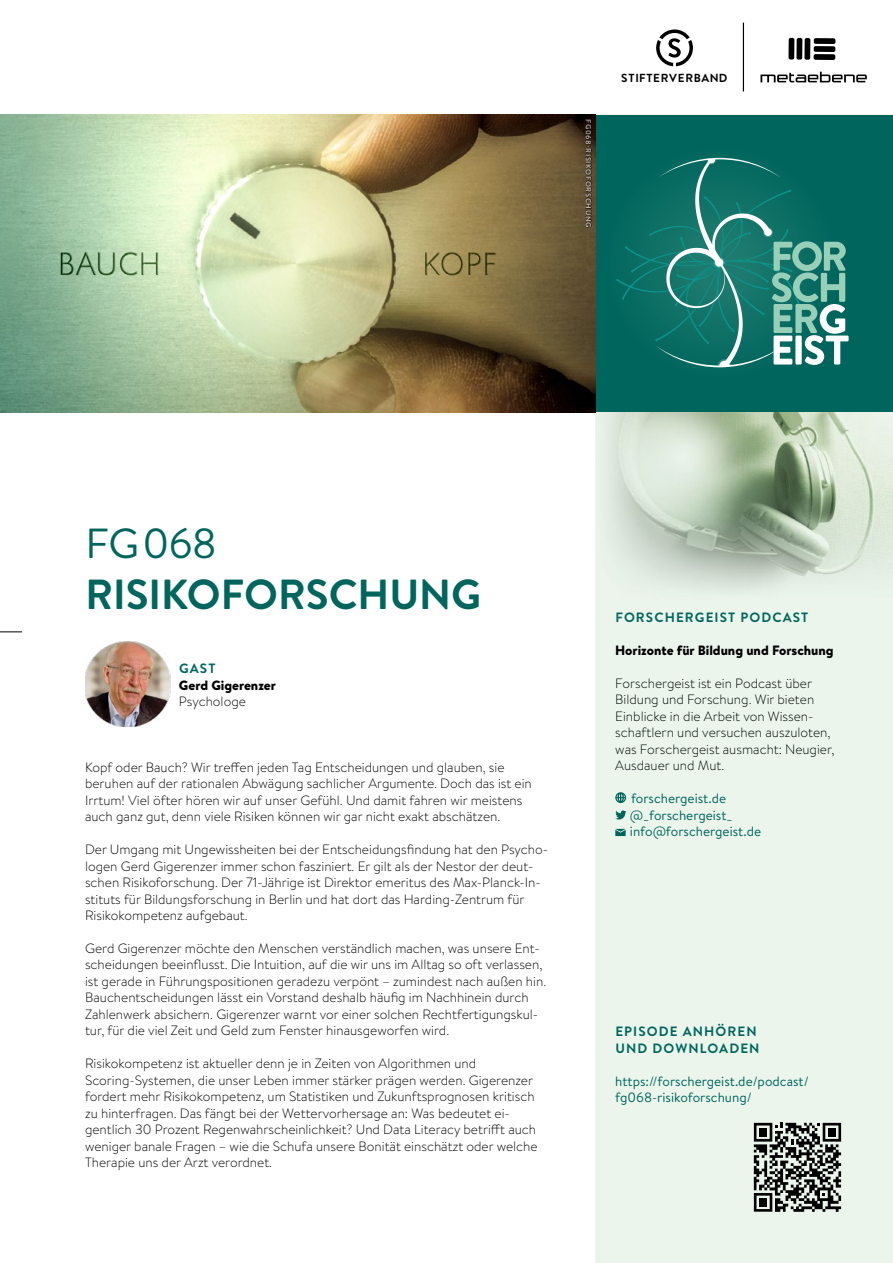
<style>
.page{position:relative;width:893px;height:1263px;background:#fff}
.page>*{position:absolute;margin:0;border:0;box-sizing:border-box;transform-origin:0 0}
.t1{font:700 42px "Brandon Text";color:#00665d}
.t2{font:42px "Brandon Text";letter-spacing:-.015em;color:#00665d}
.t3{font:300 13.5px/16.5px "Brandon Text";color:#000}
.t4{font:13.5px/16.5px "Brandon Text";color:#00665d}
.t5{font:700 13.5px/16.5px "Brandon Text";letter-spacing:.08em;color:#00665d}
.t6{font:900 13.5px "Brandon Text";color:#000}
.t7{font:700 11.7px "Brandon Text";letter-spacing:.055em;color:#000}
.t8{font:700 7.5px "Brandon Text";letter-spacing:.08em;color:#fff}
</style>
<div class="page">
<svg style="left:656px;top:29px;width:37px;height:37px"></svg>
<hr style="left:743px;top:23px;width:1px;height:69px;background:#000">
<svg style="left:760px;top:72px;width:107px;height:10px"></svg>
<div style="left:814px;top:54px;width:21px;height:6px;background:#000;border-radius:2px"></div>
<div style="left:814px;top:46px;width:21px;height:6px;background:#000;border-radius:2px"></div>
<div style="left:814px;top:38px;width:21px;height:6px;background:#000;border-radius:2px"></div>
<div style="left:804px;top:38px;width:6px;height:22px;background:#000;border-radius:2px"></div>
<div style="left:796px;top:38px;width:6px;height:22px;background:#000;border-radius:2px"></div>
<div style="left:788px;top:38px;width:6px;height:22px;background:#000;border-radius:2px"></div>
<div style="left:595px;top:115px;width:298px;height:1148px;background:#ebf5ec"></div>
<div style="left:595px;top:115px;width:298px;height:297px;background:#00665d"></div>
<svg style="left:616px;top:158px;width:233px;height:209px"></svg>
<img style="left:595px;top:412px;width:298px;height:178px">
<img style="left:85px;top:641px;width:85px;height:85px">
<img style="left:0;top:115px;width:595px;height:297px">
<svg style="left:584px;top:119px;width:9px;height:111px"></svg>
<svg style="left:615px;top:792px;width:11px;height:11px"></svg>
<svg style="left:615px;top:810px;width:11px;height:9px"></svg>
<svg style="left:615px;top:829px;width:11px;height:7px"></svg>
<svg style="left:754px;top:1123px;width:87px;height:89px"></svg>
<div style="left:759px;top:1128px;width:8px;height:8px;background:#000"></div>
<div style="left:759px;top:1198px;width:8px;height:8px;background:#000"></div>
<div style="left:828px;top:1128px;width:8px;height:8px;background:#000"></div>
<svg style="left:0;top:631px;width:22px;height:1px"></svg>
<p class="t8" style="left:594px;top:119px;width:110px;rotate:90deg">FG068-RISIKOFORSCHUNG</p>
<p class="t7" style="left:621px;top:70px;width:108px">STIFTERVERBAND</p>
<h1 class="t2" style="left:85px;top:514px;width:133px">FG068</h1>
<h1 class="t1" style="left:85px;top:565px;width:398px">RISIKOFORSCHUNG</h1>
<p class="t5" style="left:179px;top:660px;width:38px">GAST</p>
<p class="t6" style="left:179px;top:675px;width:99px">Gerd Gigerenzer</p>
<p class="t3" style="left:179px;top:693px;width:68px">Psychologe</p>
<p class="t3" style="left:85px;top:758px;width:448px">Kopf oder Bauch? Wir treffen jeden Tag Entscheidungen und glauben, sie beruhen auf der rationalen Abwägung sachlicher Argumente. Doch das ist ein Irrtum! Viel öfter hören wir auf unser Gefühl. Und damit fahren wir meistens auch ganz gut, denn viele Risiken können wir gar nicht exakt abschätzen.</p>
<p class="t3" style="left:85px;top:841px;width:465px">Der Umgang mit Ungewissheiten bei der Entscheidungsfindung hat den Psycho&shy;logen Gerd Gigerenzer immer schon fasziniert. Er gilt als der Nestor der deut&shy;schen Risikoforschung. Der 71-Jährige ist Direktor emeritus des Max-Planck-In&shy;stituts für Bildungsforschung in Berlin und hat dort das Harding-Zentrum für Risikokompetenz aufgebaut.</p>
<p class="t3" style="left:85px;top:939px;width:463px">Gerd Gigerenzer möchte den Menschen verständlich machen, was unsere Ent&shy;scheidungen beeinflusst. Die Intuition, auf die wir uns im Alltag so oft verlassen, ist gerade in Führungspositionen geradezu verpönt – zumindest nach außen hin.<br>Bauchentscheidungen lässt ein Vorstand deshalb häufig im Nachhinein durch Zahlenwerk absichern. Gigerenzer warnt vor einer solchen Rechtfertigungskul&shy;tur, für die viel Zeit und Geld zum Fenster hinausgeworfen wird.</p>
<p class="t3" style="left:85px;top:1055px;width:454px">Risikokompetenz ist aktueller denn je in Zeiten von Algorithmen und Scoring-Systemen, die unser Leben immer stärker prägen werden. Gigerenzer fordert mehr Risikokompetenz, um Statistiken und Zukunftsprognosen kritisch zu hinterfragen. Das fängt bei der Wettervorhersage an: Was bedeutet ei&shy;gentlich 30 Prozent Regenwahrscheinlichkeit? Und Data Literacy betrifft auch weniger banale Fragen – wie die Schufa unsere Bonität einschätzt oder welche Therapie uns der Arzt verordnet.</p>
<p class="t5" style="left:615px;top:609px;width:194px">FORSCHERGEIST PODCAST</p>
<p class="t6" style="left:615px;top:641px;width:220px">Horizonte für Bildung und Forschung</p>
<p class="t3" style="left:615px;top:674px;width:221px">Forschergeist ist ein Podcast über Bildung und Forschung. Wir bieten Einblicke in die Arbeit von Wissen&shy;schaftlern und versuchen auszuloten, was Forschergeist ausmacht: Neugier, Ausdauer und Mut.</p>
<p class="t4" style="left:630px;top:790px;width:133px">forschergeist.de @_forschergeist_ info@forschergeist.de</p>
<p class="t5" style="left:615px;top:1023px;width:146px">EPISODE ANHÖREN<br>UND DOWNLOADEN</p>
<p class="t4" style="left:615px;top:1072px;width:195px">https://forschergeist.de/podcast/ fg068-risikoforschung/</p>
</div>
